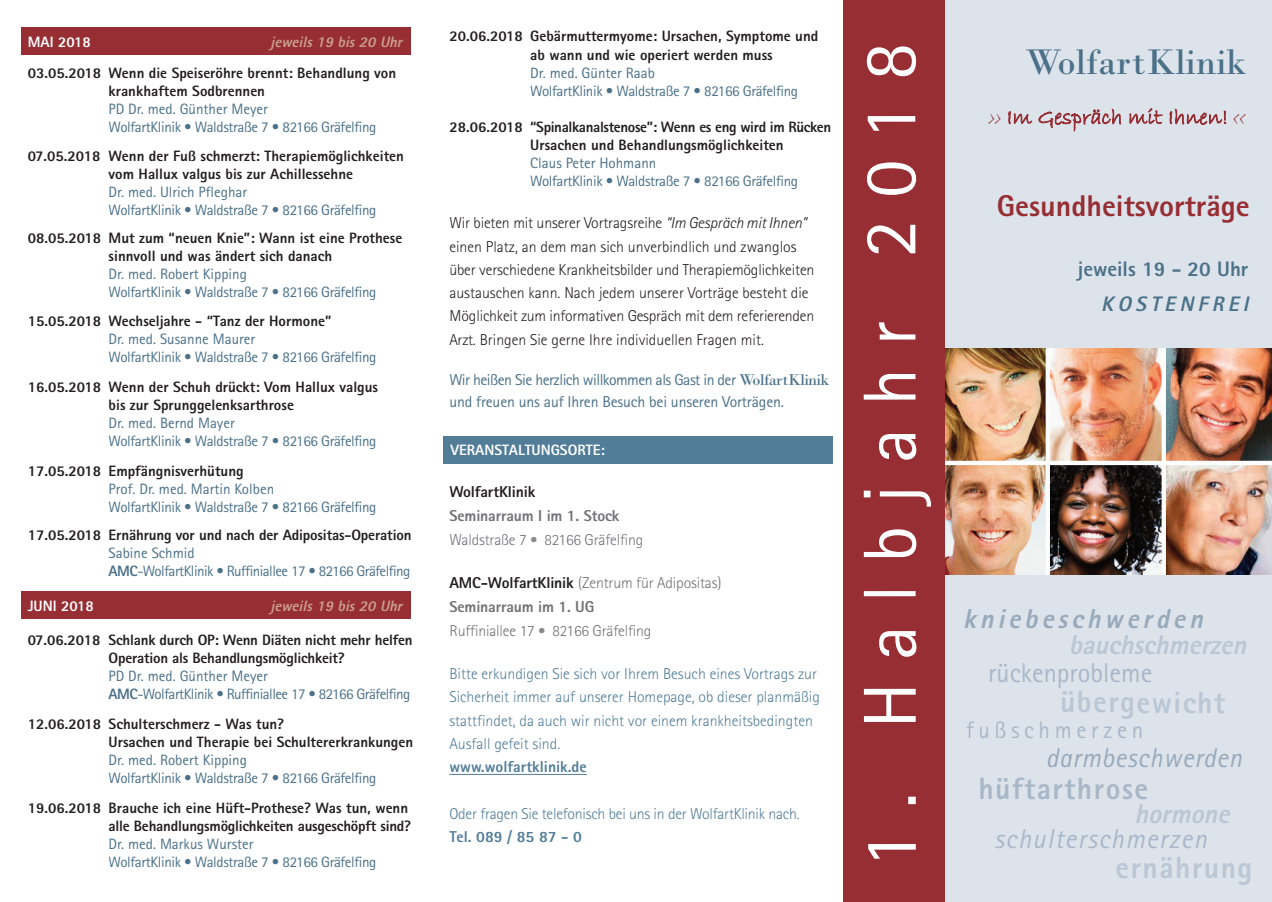
<style>
.page{position:relative;width:1272px;height:902px;background:#fff}
.page>*{position:absolute;margin:0;border:0;box-sizing:border-box;transform-origin:0 0}
.t1{font:75px "Agfa Rotis Sans Serif";letter-spacing:.3em;color:#fff}
.t2{font:37.5px "Bodoni";color:#4b7189}
.t3{font:800 30.75px "Agfa Rotis Sans Serif";letter-spacing:.05em;color:#bac7d4;scale:.96 1}
.t4{font:800 30.75px "Agfa Rotis Sans Serif";letter-spacing:.05em;color:#a8b8c8;scale:.96 1}
.t5{font:800 30px "Agfa Rotis Sans Serif";color:#962e33}
.t6{font:italic 800 27.3px "Agfa Rotis Sans Serif";color:#bac7d4;scale:.96 1}
.t7{font:italic 27.3px "Agfa Rotis Sans Serif";letter-spacing:.05em;color:#a8b8c8;scale:.96 1}
.t8{font:italic 800 27.3px "Agfa Rotis Sans Serif";color:#97aabc;scale:.96 1}
.t9{font:italic 27.3px "Agfa Rotis Sans Serif";letter-spacing:.025em;color:#97aabc;scale:.96 1}
.t10{font:27.3px "Agfa Rotis Sans Serif";color:#a8b8c8;scale:.96 1}
.t11{font:23.85px "Agfa Rotis Sans Serif";letter-spacing:.2em;color:#a8b8c8;scale:.96 1}
.t12{font:22.5px "Bradley Hand ITC";letter-spacing:.005em;color:#962e33}
.t13{font:800 21px "Agfa Rotis Sans Serif";color:#4b7189}
.t14{font:italic 800 21px "Agfa Rotis Sans Serif";color:#4b7189}
.t15{font:300 15.75px/23.2px "Agfa Rotis Sans Serif";letter-spacing:-.01em;color:#231f20}
.t16{font:300 15.75px/23.2px "Agfa Rotis Sans Serif";color:#517d98}
.t17{font:300 15.75px/24px "Agfa Rotis Sans Serif";letter-spacing:-.01em;color:#717074}
.t18{font:15.75px/21.8px "Agfa Rotis Sans Serif";letter-spacing:-.01em;color:#4b7189}
.t19{font:800 15.75px "Agfa Rotis Sans Serif";color:#517d98}
.t20{font:800 15.75px "Agfa Rotis Sans Serif";letter-spacing:-.01em;color:#231f20}
.t21{font:800 15px/18px "Agfa Rotis Sans Serif";color:#231f20}
.t22{font:15px/18px "Agfa Rotis Sans Serif";letter-spacing:-.025em;color:#4b7189}
.t23{font:800 15px "Agfa Rotis Sans Serif";color:#fff}
.t24{font:italic 800 15px "Agfa Rotis Sans Serif";color:#cb9e8f}
.s1{font-weight:800}
.s2{font-style:italic}
.s3{font-family:"Bodoni";font-size:16.5px}
.s4{font-weight:400;font-size:15px;color:#8a8a8e}
.s5{font-weight:800;color:#231f20}
</style>
<div class="page">
<div style="left:21px;top:27px;width:390px;height:27px;background:#962e33"></div>
<div style="left:443px;top:436px;width:389px;height:27px;background:#517d98"></div>
<div style="left:843px;top:0;width:428px;height:901px;background:#dde3eb"></div>
<img style="left:944px;top:349px;width:327px;height:225px">
<div style="left:843px;top:0;width:101px;height:901px;background:#962e33"></div>
<div style="left:21px;top:591px;width:390px;height:27px;background:#962e33"></div>
<hr style="left:449px;top:774px;width:138px;height:1px;background:#517d98">
<p class="t23" style="left:28px;top:36px;width:65px">MAI 2018</p>
<p class="t24" style="left:270px;top:36px;width:136px">jeweils 19 bis 20 Uhr</p>
<p class="t21" style="left:109px;top:65px;width:289px;text-indent:-81px">03.05.2018 Wenn die Speiseröhre brennt: Behandlung von krankhaftem Sodbrennen</p>
<p class="t22" style="left:109px;top:101px;width:269px">PD Dr. med. Günther Meyer<br>WolfartKlinik • Waldstraße 7 • 82166 Gräfelfing</p>
<p class="t21" style="left:109px;top:148px;width:297px;text-indent:-81px">07.05.2018 Wenn der Fuß schmerzt: Therapiemöglichkeiten vom Hallux valgus bis zur Achillessehne</p>
<p class="t22" style="left:109px;top:184px;width:269px">Dr. med. Ulrich Pfleghar<br>WolfartKlinik • Waldstraße 7 • 82166 Gräfelfing</p>
<p class="t21" style="left:109px;top:230px;width:295px;text-indent:-81px">08.05.2018 Mut zum “neuen Knie”: Wann ist eine Prothese sinnvoll und was ändert sich danach</p>
<p class="t22" style="left:109px;top:266px;width:269px">Dr. med. Robert Kipping<br>WolfartKlinik • Waldstraße 7 • 82166 Gräfelfing</p>
<p class="t21" style="left:28px;top:313px;width:305px">15.05.2018 Wechseljahre - “Tanz der Hormone”</p>
<p class="t22" style="left:109px;top:331px;width:269px">Dr. med. Susanne Maurer<br>WolfartKlinik • Waldstraße 7 • 82166 Gräfelfing</p>
<p class="t21" style="left:28px;top:379px;width:352px;text-align:center">16.05.2018 Wenn der Schuh drückt: Vom Hallux valgus bis zur Sprunggelenksarthrose</p>
<p class="t22" style="left:109px;top:415px;width:269px">Dr. med. Bernd Mayer<br>WolfartKlinik • Waldstraße 7 • 82166 Gräfelfing</p>
<p class="t21" style="left:28px;top:463px;width:217px">17.05.2018 Empfängnisverhütung</p>
<p class="t22" style="left:109px;top:481px;width:269px">Prof. Dr. med. Martin Kolben<br>WolfartKlinik • Waldstraße 7 • 82166 Gräfelfing</p>
<p class="t21" style="left:28px;top:527px;width:385px">17.05.2018 Ernährung vor und nach der Adipositas-Operation</p>
<p class="t22" style="left:109px;top:545px;width:303px">Sabine Schmid<br><span class="s1">AMC</span>-WolfartKlinik • Ruffiniallee 17 • 82166 Gräfelfing</p>
<p class="t23" style="left:28px;top:600px;width:68px">JUNI 2018</p>
<p class="t24" style="left:270px;top:600px;width:136px">jeweils 19 bis 20 Uhr</p>
<p class="t21" style="left:109px;top:632px;width:305px;text-indent:-81px">07.06.2018 Schlank durch OP: Wenn Diäten nicht mehr helfen<br>Operation als Behandlungsmöglichkeit?</p>
<p class="t22" style="left:109px;top:668px;width:303px">PD Dr. med. Günther Meyer<br><span class="s1">AMC</span>-WolfartKlinik • Ruffiniallee 17 • 82166 Gräfelfing</p>
<p class="t21" style="left:109px;top:716px;width:306px;text-indent:-81px">12.06.2018 Schulterschmerz - Was tun?<br>Ursachen und Therapie bei Schultererkrankungen</p>
<p class="t22" style="left:109px;top:752px;width:269px">Dr. med. Robert Kipping<br>WolfartKlinik • Waldstraße 7 • 82166 Gräfelfing</p>
<p class="t21" style="left:28px;top:800px;width:385px;text-align:right">19.06.2018 Brauche ich eine Hüft-Prothese? Was tun, wenn alle Behandlungsmöglichkeiten ausgeschöpft sind?</p>
<p class="t22" style="left:109px;top:836px;width:269px">Dr. med. Markus Wurster<br>WolfartKlinik • Waldstraße 7 • 82166 Gräfelfing</p>
<p class="t21" style="left:530px;top:29px;width:290px;text-indent:-81px">20.06.2018 Gebärmuttermyome: Ursachen, Symptome und ab wann und wie operiert werden muss</p>
<p class="t22" style="left:530px;top:65px;width:269px">Dr. med. Günter Raab<br>WolfartKlinik • Waldstraße 7 • 82166 Gräfelfing</p>
<p class="t21" style="left:530px;top:119px;width:302px;text-indent:-81px">28.06.2018 “Spinalkanalstenose”: Wenn es eng wird im Rücken<br>Ursachen und Behandlungsmöglichkeiten</p>
<p class="t22" style="left:530px;top:155px;width:269px">Claus Peter Hohmann<br>WolfartKlinik • Waldstraße 7 • 82166 Gräfelfing</p>
<p class="t15" style="left:449px;top:213px;width:366px">Wir bieten mit unserer Vortragsreihe <span class="s2">“Im Gespräch mit Ihnen” </span>einen Platz, an dem man sich unverbindlich und zwanglos über verschiedene Krankheitsbilder und Therapiemöglichkeiten austauschen kann. Nach jedem unserer Vorträge besteht die Möglichkeit zum informativen Gespräch mit dem referierenden Arzt. Bringen Sie gerne Ihre individuellen Fragen mit.</p>
<p class="t18" style="left:449px;top:370px;width:381px">Wir heißen Sie herzlich willkommen als Gast in der <span class="s3">WolfartKlinik </span>und freuen uns auf Ihren Besuch bei unseren Vorträgen.</p>
<p class="t23" style="left:450px;top:445px;width:156px">VERANSTALTUNGSORTE:</p>
<p class="t20" style="left:449px;top:486px;width:87px">WolfartKlinik</p>
<p class="t17" style="left:449px;top:505px;width:195px"><span class="s1">Seminarraum I im 1. Stock<br></span>Waldstraße 7 <span class="s4">•</span> 82166 Gräfelfing</p>
<p class="t17" style="left:449px;top:572px;width:274px"><span class="s5">AMC-WolfartKlinik</span> (Zentrum für Adipositas)<br><span class="s1">Seminarraum im 1. UG<br></span>Ruffiniallee 17 <span class="s4">•</span> 82166 Gräfelfing</p>
<p class="t16" style="left:449px;top:663px;width:372px">Bitte erkundigen Sie sich vor Ihrem Besuch eines Vortrags zur Sicherheit immer auf unserer Homepage, ob dieser planmäßig stattfindet, da auch wir nicht vor einem krankheitsbedingten Ausfall gefeit sind.</p>
<p class="t19" style="left:449px;top:761px;width:139px">www.wolfartklinik.de</p>
<p class="t16" style="left:449px;top:803px;width:352px">Oder fragen Sie telefonisch bei uns in der WolfartKlinik nach.</p>
<p class="t19" style="left:449px;top:831px;width:134px">Tel. 089 / 85 87 - 0</p>
<h1 class="t1" style="left:863px;top:868px;width:827px;rotate:-90deg">1. Halbjahr 2018</h1>
<h2 class="t2" style="left:1025px;top:39px;width:222px">WolfartKlinik</h2>
<h3 class="t12" style="left:988px;top:102px;width:260px">›› Im Gespräch mit Ihnen! ‹‹</h3>
<h3 class="t5" style="left:996px;top:195px;width:254px">Gesundheitsvorträge</h3>
<h3 class="t13" style="left:1077px;top:261px;width:172px">jeweils 19 - 20 Uhr</h3>
<h3 class="t14" style="left:1101px;top:296px;width:153px">K OST ENFREI</h3>
<h3 class="t8" style="left:963px;top:608px;width:256px">k niebeschwerden</h3>
<h3 class="t10" style="left:988px;top:663px;width:172px">rückenprobleme</h3>
<h3 class="t3" style="left:1060px;top:691px;width:173px">übergewicht</h3>
<h3 class="t6" style="left:1068px;top:635px;width:191px">bauchschmerzen</h3>
<h3 class="t11" style="left:966px;top:721px;width:186px">fußschmerzen</h3>
<h3 class="t9" style="left:1045px;top:748px;width:206px">darmbeschwerden</h3>
<h3 class="t6" style="left:1134px;top:804px;width:106px">hormone</h3>
<h3 class="t3" style="left:1115px;top:856px;width:144px">ernährung</h3>
<h3 class="t4" style="left:978px;top:777px;width:178px">hüftarthrose</h3>
<h3 class="t7" style="left:994px;top:829px;width:223px">schulterschmerzen</h3>
</div>
